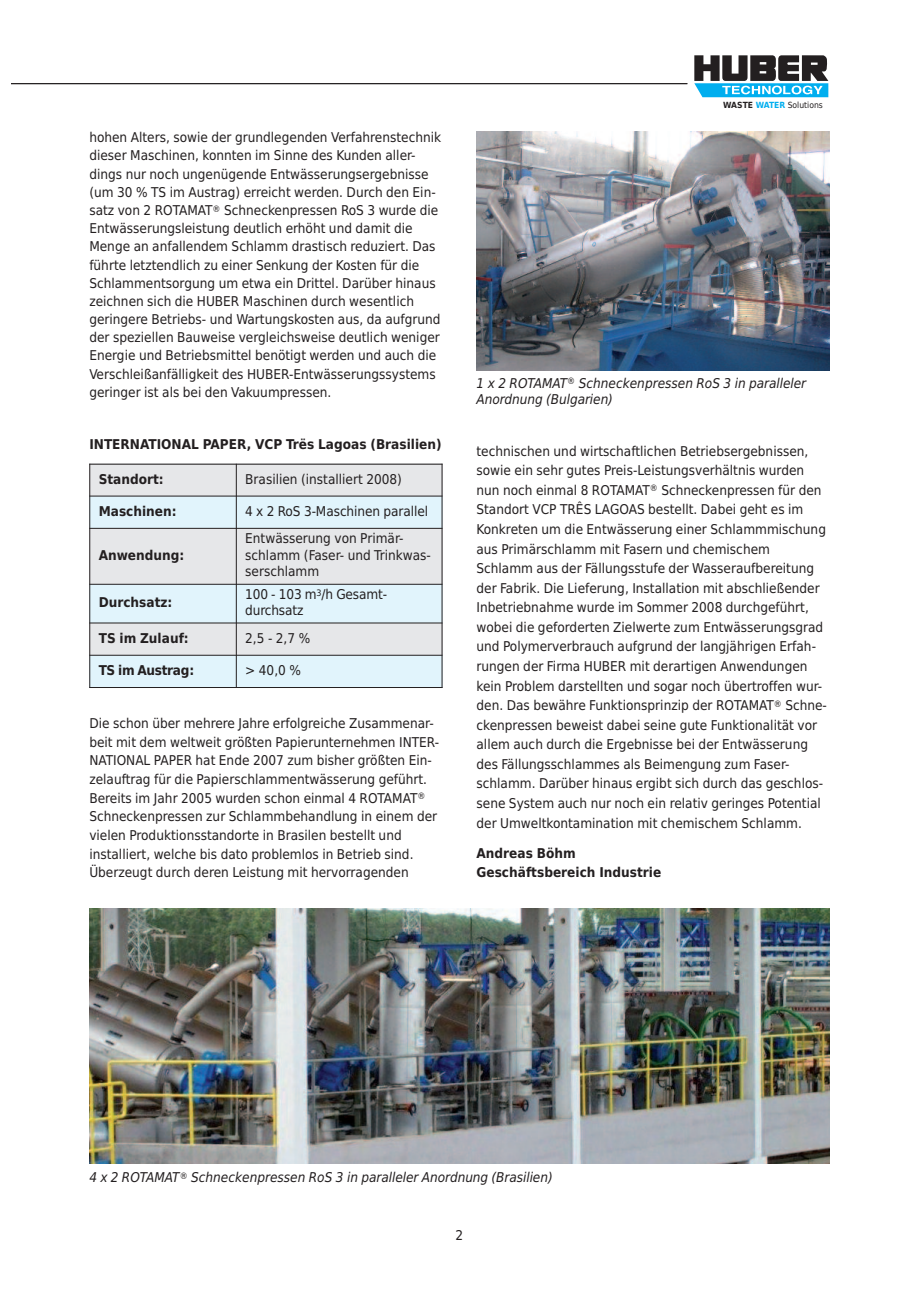
<style>
.page{position:relative;width:919px;height:1289px;background:#fff}
.page>*{position:absolute;margin:0;border:0;box-sizing:border-box;transform-origin:0 0}
.t1{font:13.5px/19.5px "Huber Tec";color:#231f20}
.t2{font:700 13.5px/19.5px "Huber Tec";color:#231f20}
.t3{font:italic 13.5px/16.5px "Huber Tec";letter-spacing:-.005em;color:#231f20}
.t4{font:700 13.5px "Huber Tec";letter-spacing:-.03em;color:#231f20}
.t5{font:8.55px "Huber Tec";color:#231f20}
.s1{font-weight:700}
.s2{font-weight:700;color:#00aeef}
</style>
<div class="page">
<svg style="left:694px;top:55px;width:134px;height:42px"></svg>
<hr style="left:12px;top:83px;width:675px;height:1px;background:#231f20">
<img style="left:476px;top:132px;width:353px;height:238px">
<img style="left:89px;top:908px;width:740px;height:255px">
<div style="left:89px;top:464px;width:147px;height:32px;background:#e6e7e9"></div>
<div style="left:236px;top:464px;width:206px;height:32px;background:#e6e7e9"></div>
<div style="left:89px;top:496px;width:147px;height:32px;background:#e1f4fc"></div>
<div style="left:236px;top:496px;width:206px;height:32px;background:#e1f4fc"></div>
<div style="left:89px;top:528px;width:147px;height:56px;background:#e6e7e9"></div>
<div style="left:236px;top:528px;width:206px;height:56px;background:#e6e7e9"></div>
<div style="left:89px;top:584px;width:147px;height:39px;background:#e1f4fc"></div>
<div style="left:236px;top:584px;width:206px;height:39px;background:#e1f4fc"></div>
<div style="left:89px;top:623px;width:147px;height:32px;background:#e6e7e9"></div>
<div style="left:236px;top:623px;width:206px;height:32px;background:#e6e7e9"></div>
<div style="left:89px;top:655px;width:147px;height:33px;background:#e1f4fc"></div>
<div style="left:236px;top:655px;width:206px;height:33px;background:#e1f4fc"></div>
<hr style="left:89px;top:464px;width:1px;height:224px;background:#231f20">
<hr style="left:236px;top:464px;width:1px;height:224px;background:#231f20">
<hr style="left:441px;top:464px;width:1px;height:224px;background:#231f20">
<hr style="left:89px;top:464px;width:353px;height:1px;background:#231f20">
<hr style="left:89px;top:495px;width:353px;height:1px;background:#231f20">
<hr style="left:89px;top:528px;width:353px;height:1px;background:#231f20">
<hr style="left:89px;top:584px;width:353px;height:1px;background:#231f20">
<hr style="left:89px;top:622px;width:353px;height:1px;background:#231f20">
<hr style="left:89px;top:654px;width:353px;height:1px;background:#231f20">
<hr style="left:89px;top:687px;width:353px;height:1px;background:#231f20">
<p class="t1" style="left:89px;top:128px;width:353px;line-height:18.1px">hohen Alters, sowie der grundlegenden Verfahrenstechnik dieser Maschinen, konnten im Sinne des Kunden aller&shy;dings nur noch ungenügende Entwässerungsergebnisse (um 30 % TS im Austrag) erreicht werden. Durch den Ein&shy;satz von 2 ROTAMAT<sup>®</sup> Schneckenpressen RoS 3 wurde die Entwässerungsleistung deutlich erhöht und damit die Menge an anfallendem Schlamm drastisch reduziert. Das führte letztendlich zu einer Senkung der Kosten für die Schlammentsorgung um etwa ein Drittel. Darüber hinaus zeichnen sich die HUBER Maschinen durch wesentlich geringere Betriebs- und Wartungskosten aus, da aufgrund der speziellen Bauweise vergleichsweise deutlich weniger Energie und Betriebsmittel benötigt werden und auch die Verschleißanfälligkeit des HUBER-Entwässerungssystems geringer ist als bei den Vakuumpressen.</p>
<p class="t2" style="left:89px;top:434px;width:354px">INTERNATIONAL PAPER, VCP Trës Lagoas (Brasilien)</p>
<p class="t2" style="left:99px;top:469px;width:67px">Standort:</p>
<p class="t1" style="left:245px;top:469px;width:158px">Brasilien (installiert 2008)</p>
<p class="t2" style="left:99px;top:501px;width:79px">Maschinen:</p>
<p class="t1" style="left:245px;top:501px;width:184px">4 x 2 RoS 3-Maschinen parallel</p>
<p class="t2" style="left:99px;top:545px;width:87px">Anwendung:</p>
<p class="t1" style="left:245px;top:530px;width:187px;line-height:16.5px">Entwässerung von Primär&shy;schlamm (Faser- und Trinkwas&shy;serschlamm</p>
<p class="t2" style="left:99px;top:592px;width:75px">Durchsatz:</p>
<p class="t1" style="left:245px;top:586px;width:143px;line-height:16.5px">100 - 103 m<sup>3</sup>/h Gesamt&shy;durchsatz</p>
<p class="t2" style="left:99px;top:628px;width:92px">TS im Zulauf:</p>
<p class="t1" style="left:245px;top:628px;width:66px">2,5 - 2,7 %</p>
<p class="t4" style="left:99px;top:662px;width:97px">TS im Austrag:</p>
<p class="t1" style="left:245px;top:660px;width:57px">&gt; 40,0 %</p>
<p class="t1" style="left:89px;top:714px;width:351px;line-height:18.6px">Die schon über mehrere Jahre erfolgreiche Zusammenar&shy;beit mit dem weltweit größten Papierunternehmen INTER-NATIONAL PAPER hat Ende 2007 zum bisher größten Ein&shy;zelauftrag für die Papierschlammentwässerung geführt.<br>Bereits im Jahr 2005 wurden schon einmal 4 ROTAMAT<sup>® </sup>Schneckenpressen zur Schlammbehandlung in einem der vielen Produktionsstandorte in Brasilen bestellt und installiert, welche bis dato problemlos in Betrieb sind.<br>Überzeugt durch deren Leistung mit hervorragenden</p>
<p class="t5" style="left:723px;top:99px;width:101px"><span class="s1">WASTE</span> <span class="s2">WATER</span> Solutions</p>
<p class="t3" style="left:476px;top:374px;width:331px">1 x 2 ROTAMAT<sup>®</sup> Schneckenpressen RoS 3 in paralleler<br>Anordnung (Bulgarien)</p>
<p class="t1" style="left:476px;top:441px;width:352px">technischen und wirtschaftlichen Betriebsergebnissen, sowie ein sehr gutes Preis-Leistungsverhältnis wurden nun noch einmal 8 ROTAMAT<sup>®</sup> Schneckenpressen für den Standort VCP TRÊS LAGOAS bestellt. Dabei geht es im Konkreten um die Entwässerung einer Schlammmischung aus Primärschlamm mit Fasern und chemischem Schlamm aus der Fällungsstufe der Wasseraufbereitung der Fabrik. Die Lieferung, Installation mit abschließender Inbetriebnahme wurde im Sommer 2008 durchgeführt, wobei die geforderten Zielwerte zum Entwässerungsgrad und Polymerverbrauch aufgrund der langjährigen Erfah&shy;rungen der Firma HUBER mit derartigen Anwendungen kein Problem darstellten und sogar noch übertroffen wur&shy;den. Das bewähre Funktionsprinzip der ROTAMAT<sup>®</sup> Schne&shy;ckenpressen beweist dabei seine gute Funktionalität vor allem auch durch die Ergebnisse bei der Entwässerung des Fällungsschlammes als Beimengung zum Faser&shy;schlamm. Darüber hinaus ergibt sich durch das geschlos&shy;sene System auch nur noch ein relativ geringes Potential der Umweltkontamination mit chemischem Schlamm.</p>
<p class="t2" style="left:476px;top:843px;width:186px">Andreas Böhm<br>Geschäftsbereich Industrie</p>
<p class="t3" style="left:89px;top:1169px;width:465px">4 x 2 ROTAMAT<sup>®</sup> Schneckenpressen RoS 3 in paralleler Anordnung (Brasilien)</p>
<p class="t1" style="left:455px;top:1225px;width:9px">2</p>
</div>
